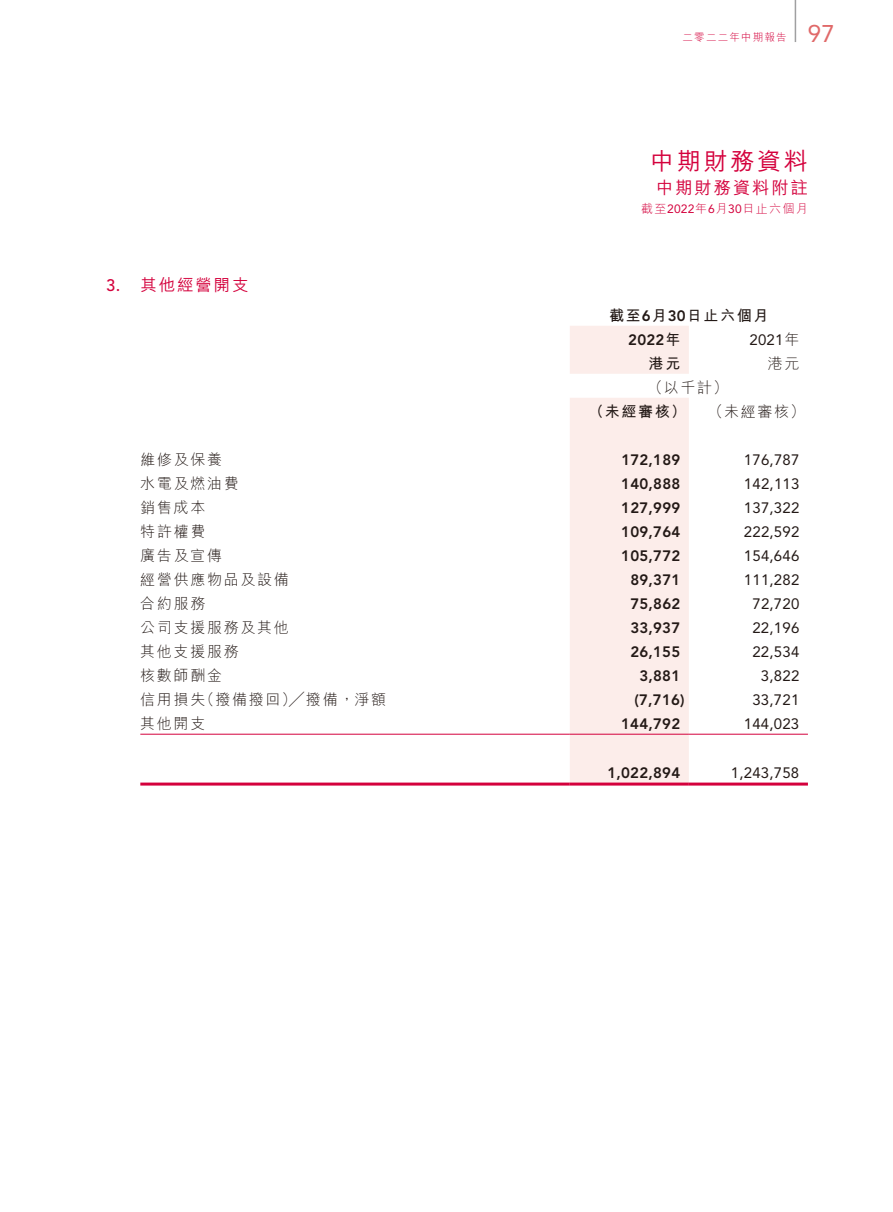
<style>
.page{position:relative;width:893px;height:1212px;background:#fff}
.page>*{position:absolute;margin:0;border:0;box-sizing:border-box;transform-origin:0 0}
.t1{font:500 24px "M Hei HK";letter-spacing:.115em;color:#d4003c}
.t2{font:24px "Avenir";color:#e06969}
.t3{font:500 17.25px "M Hei HK";letter-spacing:.115em;color:#d4003c}
.t4{font:500 16.5px "M Hei HK";letter-spacing:.115em;color:#d4003c}
.t5{font:800 15px "Avenir";letter-spacing:.015em;color:#231916}
.t6{font:15px "Avenir";letter-spacing:.015em;color:#231916}
.t7{font:300 15px "M Hei HK";letter-spacing:.115em;color:#231916}
.t8{font:700 15px "M Hei HK";letter-spacing:.115em;color:#231916}
.t9{font:300 12px "M Hei HK";letter-spacing:.115em;color:#d4003c}
.t10{font:300 10.5px "M Hei HK";letter-spacing:.115em;color:#d4003c}
.s1{font-family:"Avenir"}
.s2{font-family:"Avenir";font-weight:400}
.s3{font-family:"Avenir";font-weight:800}
.s4{font-family:"M Hei HK";font-weight:700}
.s5{font-family:"M Hei HK";font-weight:300}
</style>
<div class="page">
<hr style="left:795px;top:0;width:1px;height:42px;background:#a0a0a1">
<div style="left:570px;top:326px;width:119px;height:456px;background:#fcedea"></div>
<hr style="left:140px;top:734px;width:430px;height:1px;background:#d4003c">
<hr style="left:570px;top:734px;width:119px;height:1px;background:#d4003c">
<hr style="left:689px;top:734px;width:119px;height:1px;background:#d4003c">
<hr style="left:140px;top:782px;width:430px;height:3px;background:#d4003c">
<hr style="left:570px;top:782px;width:119px;height:3px;background:#d4003c">
<hr style="left:689px;top:782px;width:119px;height:3px;background:#d4003c">
<p class="t10" style="left:683px;top:30px;width:106px">二零二二年中期報告</p>
<h1 class="t2" style="left:808px;top:19px;width:29px">97</h1>
<p class="t4" style="left:106px;top:273px;width:144px"><span class="s1">3.</span> 其他經營開支</p>
<h1 class="t1" style="left:650px;top:144px;width:159px">中期財務資料</h1>
<p class="t3" style="left:656px;top:175px;width:153px">中期財務資料附註</p>
<p class="t9" style="left:641px;top:200px;width:168px">截至<span class="s2">2022</span>年<span class="s2">6</span>月<span class="s2">30</span>日止六個月</p>
<p class="t8" style="left:609px;top:304px;width:161px">截至<span class="s3">6</span>月<span class="s3">30</span>日止六個月</p>
<p class="t5" style="left:628px;top:331px;width:54px">2022<span class="s4">年</span></p>
<p class="t6" style="left:749px;top:331px;width:51px">2021<span class="s5">年</span></p>
<p class="t8" style="left:649px;top:352px;width:33px">港元</p>
<p class="t7" style="left:768px;top:353px;width:33px">港元</p>
<p class="t7" style="left:648px;top:377px;width:82px">（以千計）</p>
<p class="t8" style="left:589px;top:400px;width:99px">（未經審核）</p>
<p class="t7" style="left:708px;top:401px;width:99px">（未經審核）</p>
<p class="t7" style="left:140px;top:449px;width:83px">維修及保養</p>
<p class="t5" style="left:621px;top:451px;width:61px">172,189</p>
<p class="t6" style="left:744px;top:451px;width:57px">176,787</p>
<p class="t7" style="left:140px;top:473px;width:100px">水電及燃油費</p>
<p class="t5" style="left:621px;top:475px;width:61px">140,888</p>
<p class="t6" style="left:744px;top:475px;width:57px">142,113</p>
<p class="t7" style="left:140px;top:497px;width:67px">銷售成本</p>
<p class="t5" style="left:621px;top:499px;width:61px">127,999</p>
<p class="t6" style="left:744px;top:499px;width:57px">137,322</p>
<p class="t7" style="left:140px;top:521px;width:67px">特許權費</p>
<p class="t5" style="left:621px;top:523px;width:61px">109,764</p>
<p class="t6" style="left:744px;top:523px;width:57px">222,592</p>
<p class="t7" style="left:140px;top:545px;width:83px">廣告及宣傳</p>
<p class="t5" style="left:621px;top:547px;width:61px">105,772</p>
<p class="t6" style="left:744px;top:547px;width:57px">154,646</p>
<p class="t7" style="left:140px;top:569px;width:150px">經營供應物品及設備</p>
<p class="t5" style="left:630px;top:571px;width:51px">89,371</p>
<p class="t6" style="left:744px;top:571px;width:57px">111,282</p>
<p class="t7" style="left:140px;top:593px;width:67px">合約服務</p>
<p class="t5" style="left:630px;top:595px;width:51px">75,862</p>
<p class="t6" style="left:752px;top:595px;width:48px">72,720</p>
<p class="t7" style="left:140px;top:617px;width:150px">公司支援服務及其他</p>
<p class="t5" style="left:630px;top:619px;width:51px">33,937</p>
<p class="t6" style="left:752px;top:619px;width:48px">22,196</p>
<p class="t7" style="left:140px;top:641px;width:100px">其他支援服務</p>
<p class="t5" style="left:630px;top:643px;width:51px">26,155</p>
<p class="t6" style="left:752px;top:643px;width:48px">22,534</p>
<p class="t7" style="left:140px;top:665px;width:83px">核數師酬金</p>
<p class="t5" style="left:639px;top:667px;width:42px">3,881</p>
<p class="t6" style="left:761px;top:667px;width:40px">3,822</p>
<p class="t7" style="left:140px;top:689px;width:248px">信用損失（撥備撥回）╱撥備，淨額</p>
<p class="t5" style="left:634px;top:691px;width:52px">(7,716)</p>
<p class="t6" style="left:752px;top:691px;width:48px">33,721</p>
<p class="t7" style="left:140px;top:713px;width:67px">其他開支</p>
<p class="t5" style="left:621px;top:715px;width:61px">144,792</p>
<p class="t6" style="left:744px;top:715px;width:57px">144,023</p>
<p class="t5" style="left:607px;top:763px;width:74px">1,022,894</p>
<p class="t6" style="left:731px;top:764px;width:70px">1,243,758</p>
</div>
